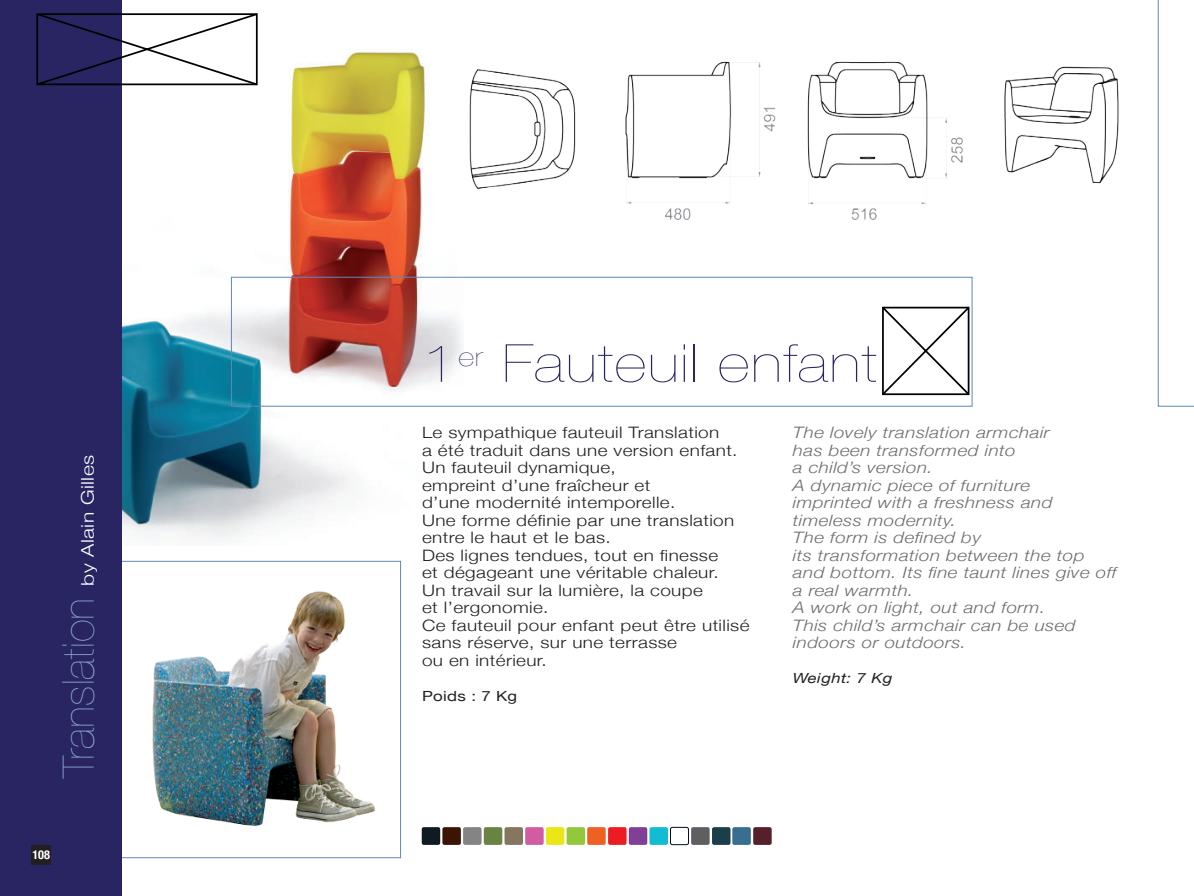
<style>
.page{position:relative;width:1194px;height:896px;background:#fff}
.page>*{position:absolute;margin:0;border:0;box-sizing:border-box;transform-origin:0 0}
.t1{font:200 52.5px "Helvetica Neue";letter-spacing:.02em;color:#282562;scale:1.2 1}
.t2{font:200 43.75px "Helvetica Neue";color:#8ca5c9}
.t3{font:300 17.5px "Helvetica Neue";letter-spacing:.02em;color:#fff;scale:1.2 1}
.t4{font:300 15.75px/17.5px "Helvetica Neue";letter-spacing:.02em;color:#231f20;scale:1.2 1}
.t5{font:italic 300 15.75px/17.5px "Helvetica Neue";letter-spacing:.02em;color:#6c6d70;scale:1.2 1}
.t6{font:italic 14px "Helvetica Neue";letter-spacing:.02em;color:#231f20;scale:1.2 1}
.t7{font:14px "Helvetica Neue";letter-spacing:.02em;color:#231f20;scale:1.2 1}
.t8{font:700 condensed 12.25px "Helvetica Neue";color:#fff}
</style>
<div class="page">
<img style="left:152px;top:591px;width:223px;height:235px">
<img style="left:122px;top:49px;width:341px;height:491px">
<div style="left:0;top:0;width:122px;height:896px;background:#282562"></div>
<img style="left:451px;top:51px;width:668px;height:181px">
<div style="left:231px;top:277px;width:741px;height:130px;border:1px solid #6188b7"></div>
<div style="left:670px;top:827px;width:18px;height:18px;border:1px solid #000d23;border-radius:2px"></div>
<div style="left:691px;top:827px;width:18px;height:18px;background:#5f5f62;border-radius:2px"></div>
<div style="left:712px;top:827px;width:18px;height:18px;background:#1a3e4a;border-radius:2px"></div>
<div style="left:732px;top:827px;width:18px;height:18px;background:#386e8f;border-radius:2px"></div>
<div style="left:753px;top:827px;width:18px;height:18px;background:#552029;border-radius:2px"></div>
<div style="left:442px;top:827px;width:19px;height:18px;background:#3b1406;border-radius:2px"></div>
<div style="left:525px;top:827px;width:18px;height:18px;background:#d35ba2;border-radius:2px"></div>
<div style="left:463px;top:827px;width:18px;height:18px;background:#858485;border-radius:2px"></div>
<div style="left:629px;top:827px;width:18px;height:18px;background:#814098;border-radius:2px"></div>
<div style="left:649px;top:827px;width:19px;height:18px;background:#12bcd4;border-radius:2px"></div>
<div style="left:546px;top:827px;width:18px;height:18px;background:#eae716;border-radius:2px"></div>
<div style="left:608px;top:827px;width:18px;height:18px;background:#eb1d23;border-radius:2px"></div>
<div style="left:587px;top:827px;width:18px;height:18px;background:#ee6122;border-radius:2px"></div>
<div style="left:484px;top:827px;width:18px;height:18px;background:#698442;border-radius:2px"></div>
<div style="left:566px;top:827px;width:19px;height:18px;background:#94c83c;border-radius:2px"></div>
<div style="left:422px;top:827px;width:18px;height:18px;background:#101a21;border-radius:2px"></div>
<div style="left:504px;top:827px;width:19px;height:18px;background:#85775e;border-radius:2px"></div>
<div style="left:31px;top:845px;width:20px;height:20px;background:#231f20"></div>
<svg style="left:1157px;top:0;width:37px;height:407px"></svg>
<svg style="left:36px;top:13px;width:223px;height:74px"></svg>
<svg style="left:882px;top:305px;width:89px;height:92px"></svg>
<p class="t3" style="left:77px;top:586px;width:110px;rotate:-90deg">by Alain Gilles</p>
<h2 class="t2" style="left:53px;top:778px;width:181px;rotate:-90deg">Translation</h2>
<p class="t8" style="left:32px;top:847px;width:19px">108</p>
<h1 class="t1" style="left:422px;top:333px;width:381px">1<sup>er</sup> Fauteuil enfant</h1>
<p class="t4" style="left:422px;top:424px;width:274px">Le sympathique fauteuil Translation<br>a été traduit dans une version enfant.<br>Un fauteuil dynamique,<br>empreint d’une fraîcheur et<br>d’une modernité intemporelle.<br>Une forme définie par une translation entre le haut et le bas.<br>Des lignes tendues, tout en finesse<br>et dégageant une véritable chaleur.<br>Un travail sur la lumière, la coupe<br>et l’ergonomie.<br>Ce fauteuil pour enfant peut être utilisé sans réserve, sur une terrasse<br>ou en intérieur.</p>
<p class="t7" style="left:422px;top:688px;width:81px">Poids : 7 Kg</p>
<p class="t5" style="left:793px;top:424px;width:271px">The lovely translation armchair<br>has been transformed into<br>a child’s version.<br>A dynamic piece of furniture<br>imprinted with a freshness and timeless modernity.<br>The form is defined by<br>its transformation between the top and bottom. Its fine taunt lines give off a real warmth.<br>A work on light, out and form.<br>This child’s armchair can be used indoors or outdoors.</p>
<p class="t6" style="left:793px;top:670px;width:84px">Weight: 7 Kg</p>
</div>
